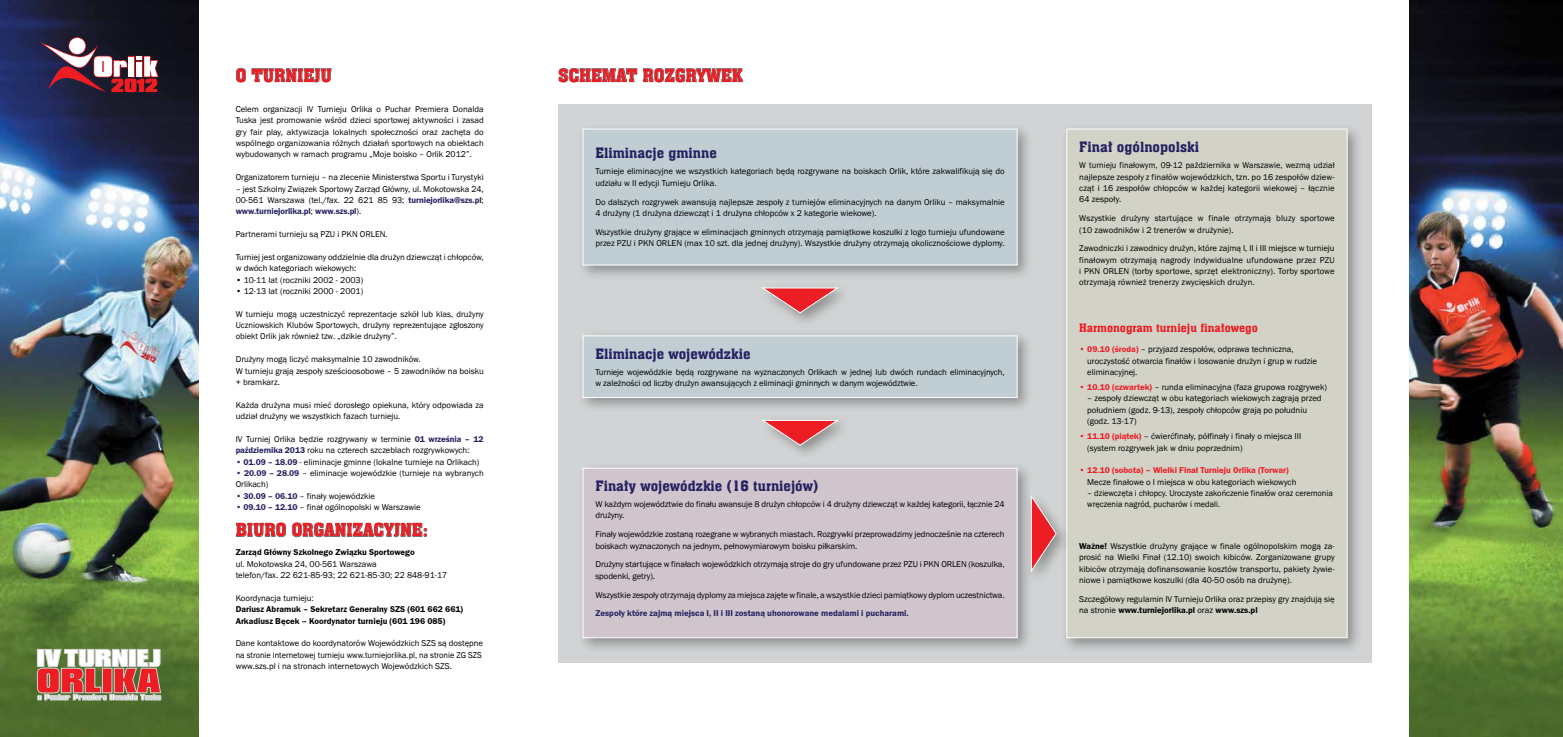
<style>
.page{position:relative;width:1563px;height:737px;background:#fff}
.page>*{position:absolute;margin:0;border:0;box-sizing:border-box;transform-origin:0 0}
.t1{font:17.5px "Aachen EU";color:#ed1d24}
.t2{font:14px "Aachen EU";color:#262262}
.t3{font:11.38px "Aachen EU";color:#ed1d24}
.t4{font:8.75px/11.4px "Franklin Got URWTCE Boo";color:#000}
.t5{font:8.75px/11.4px "Franklin Got URWTCE Boo";color:#000;text-align:justify;scale:.95 1}
.t6{font:8.75px/11.4px "Franklin Got URWTCE Dem";color:#000}
.t7{font:8.75px "Franklin Got URWTCE Dem";color:#262262}
.t8{font:8.75px/11.4px "Franklin Got URWTCE Boo";color:#000;scale:.96 1}
.t9{font:8.75px "Franklin Got URWTCE Dem";color:#ed1d24}
.s1{font-family:"Franklin Got URWTCE Dem";color:#262262}
.s2{font-family:"Franklin Got URWTCE Boo";color:#000}
.s3{font-family:"Franklin Got URWTCE Dem";color:#ed1d24}
.s4{font-family:"Franklin Got URWTCE Dem"}
.s5{font-family:"Franklin Got URWTCE Boo"}
</style>
<div class="page">
<img style="left:0;top:0;width:198px;height:737px">
<img style="left:1409px;top:0;width:154px;height:737px">
<svg style="left:236px;top:67px;width:96px;height:16px"></svg>
<svg style="left:236px;top:522px;width:50px;height:15px"></svg>
<svg style="left:292px;top:522px;width:136px;height:16px"></svg>
<svg style="left:558px;top:67px;width:185px;height:16px"></svg>
<div style="left:558px;top:104px;width:814px;height:558px;background:#d1d3d4"></div>
<div style="left:1060px;top:123px;width:303px;height:531px;background:#000;opacity:.33"></div>
<div style="left:1066px;top:129px;width:281px;height:509px;background:#d2d2c7;border:1px solid #fff"></div>
<div style="left:757px;top:282px;width:95px;height:46px;background:#000;opacity:.33"></div>
<svg style="left:760px;top:287px;width:80px;height:27px"></svg>
<div style="left:757px;top:414px;width:95px;height:46px;background:#000;opacity:.33"></div>
<svg style="left:760px;top:419px;width:80px;height:27px"></svg>
<div style="left:1025px;top:491px;width:46px;height:94px;background:#000;opacity:.33"></div>
<svg style="left:1033px;top:493px;width:24px;height:80px"></svg>
<div style="left:576px;top:122px;width:457px;height:159px;background:#000;opacity:.33"></div>
<div style="left:582px;top:129px;width:435px;height:136px;background:#c0cdd3;border:1px solid #fff"></div>
<div style="left:576px;top:329px;width:457px;height:85px;background:#000;opacity:.33"></div>
<div style="left:582px;top:335px;width:435px;height:63px;background:#c0cdd3;border:1px solid #fff"></div>
<div style="left:576px;top:461px;width:457px;height:193px;background:#000;opacity:.33"></div>
<div style="left:582px;top:468px;width:435px;height:170px;background:#d0c5cc;border:1px solid #fff"></div>
<svg style="left:40px;top:37px;width:118px;height:55px"></svg>
<svg style="left:37px;top:649px;width:124px;height:51px"></svg>
<h1 class="t1" style="left:236px;top:64px;width:98px">O TURNIEJU</h1>
<p class="t4" style="left:236px;top:103px;width:250px;text-align:justify">Celem organizacji IV Turnieju Orlika o Puchar Premiera Donalda Tuska jest promowanie wśród dzieci sportowej aktywności i zasad gry fair play, aktywizacja lokalnych społeczności oraz zachęta do wspólnego organizowania różnych działań sportowych na obiektach wybudowanych w ramach programu „Moje boisko – Orlik 2012”.</p>
<p class="t4" style="left:236px;top:172px;width:249px">Organizatorem turnieju – na zlecenie Ministerstwa Sportu i Turystyki</p>
<p class="t4" style="left:236px;top:183px;width:250px">– jest Szkolny Związek Sportowy Zarząd Główny, ul. Mokotowska 24,<br>00-561 Warszawa (tel./fax. 22 621 85 93; <span class="s1">turniejorlika@szs.pl</span>;</p>
<p class="t7" style="left:236px;top:206px;width:127px">www.turniejorlika.pl<span class="s2">;</span> www.szs.pl<span class="s2">).</span></p>
<p class="t4" style="left:236px;top:228px;width:154px">Partnerami turnieju są PZU i PKN ORLEN.</p>
<p class="t4" style="left:236px;top:251px;width:250px">Turniej jest organizowany oddzielnie dla drużyn dziewcząt i chłopców, w dwóch kategoriach wiekowych:</p>
<p class="t4" style="left:236px;top:274px;width:129px">• 10-11 lat (roczniki 2002 - 2003)</p>
<p class="t4" style="left:236px;top:285px;width:129px">• 12-13 lat (roczniki 2000 - 2001)</p>
<p class="t4" style="left:236px;top:308px;width:249px;text-align:justify">W turnieju mogą uczestniczyć reprezentacje szkół lub klas, drużyny Uczniowskich Klubów Sportowych, drużyny reprezentujące zgłoszony obiekt Orlik jak również tzw. „dzikie drużyny”.</p>
<p class="t4" style="left:236px;top:354px;width:250px">Drużyny mogą liczyć maksymalnie 10 zawodników.<br>W turnieju grają zespoły sześcioosobowe – 5 zawodników na boisku + bramkarz.</p>
<p class="t4" style="left:236px;top:399px;width:250px">Każda drużyna musi mieć dorosłego opiekuna, który odpowiada za udział drużyny we wszystkich fazach turnieju.</p>
<p class="t4" style="left:236px;top:433px;width:250px">IV Turniej Orlika będzie rozgrywany w terminie <span class="s1">01 września – 12 października 2013</span> roku na czterech szczeblach rozgrywkowych:</p>
<p class="t4" style="left:236px;top:456px;width:245px"><span class="s1">• 01.09 – 18.09</span> - eliminacje gminne (lokalne turnieje na Orlikach)</p>
<p class="t4" style="left:236px;top:467px;width:249px"><span class="s1">• 20.09 – 28.09</span> – eliminacje wojewódzkie (turnieje na wybranych<br>Orlikach)</p>
<p class="t4" style="left:236px;top:490px;width:141px"><span class="s1">• 30.09 – 06.10</span> – finały wojewódzkie</p>
<p class="t4" style="left:236px;top:501px;width:187px"><span class="s1">• 09.10 – 12.10</span> – finał ogólnopolski w Warszawie</p>
<h1 class="t1" style="left:236px;top:519px;width:194px">BIURO ORGANIZACYJNE:</h1>
<p class="t6" style="left:236px;top:547px;width:181px">Zarząd Główny Szkolnego Związku Sportowego</p>
<p class="t4" style="left:236px;top:558px;width:213px">ul. Mokotowska 24, 00-561 Warszawa<br>telefon/fax. 22 621-85-93; 22 621-85-30; 22 848-91-17</p>
<p class="t4" style="left:236px;top:592px;width:80px">Koordynacja turnieju:</p>
<p class="t6" style="left:236px;top:603px;width:229px">Dariusz Abramuk – Sekretarz Generalny SZS (601 662 661)<br>Arkadiusz Bęcek – Koordynator turnieju (601 196 085)</p>
<p class="t4" style="left:236px;top:638px;width:249px">Dane kontaktowe do koordynatorów Wojewódzkich SZS są dostępne na stronie internetowej turnieju www.turniejorlika.pl, na stronie ZG SZS www.szs.pl i na stronach internetowych Wojewódzkich SZS.</p>
<h1 class="t1" style="left:558px;top:64px;width:186px">SCHEMAT ROZGRYWEK</h1>
<h2 class="t2" style="left:595px;top:144px;width:123px">Eliminacje gminne</h2>
<p class="t4" style="left:595px;top:166px;width:411px">Turnieje eliminacyjne we wszystkich kategoriach będą rozgrywane na boiskach Orlik, które zakwalifikują się do udziału w II edycji Turnieju Orlika.</p>
<p class="t4" style="left:595px;top:196px;width:411px">Do dalszych rozgrywek awansują najlepsze zespoły z turniejów eliminacyjnych na danym Orliku – maksymalnie<br>4 drużyny (1 drużyna dziewcząt i 1 drużyna chłopców x 2 kategorie wiekowe).</p>
<p class="t4" style="left:595px;top:226px;width:411px">Wszystkie drużyny grające w eliminacjach gminnych otrzymają pamiątkowe koszulki z logo turnieju ufundowane przez PZU i PKN ORLEN (max 10 szt. dla jednej drużyny). Wszystkie drużyny otrzymają okolicznościowe dyplomy.</p>
<h2 class="t2" style="left:595px;top:344px;width:156px">Eliminacje wojewódzkie</h2>
<p class="t4" style="left:595px;top:366px;width:411px">Turnieje wojewódzkie będą rozgrywane na wyznaczonych Orlikach w jednej lub dwóch rundach eliminacyjnych, w zależności od liczby drużyn awansujących z eliminacji gminnych w danym województwie.</p>
<h2 class="t2" style="left:595px;top:476px;width:225px">Finały wojewódzkie (16 turniejów)</h2>
<p class="t4" style="left:595px;top:498px;width:411px">W każdym województwie do finału awansuje 8 drużyn chłopców i 4 drużyny dziewcząt w każdej kategorii, łącznie 24 drużyny.</p>
<p class="t4" style="left:595px;top:528px;width:411px">Finały wojewódzkie zostaną rozegrane w wybranych miastach. Rozgrywki przeprowadzimy jednocześnie na czterech boiskach wyznaczonych na jednym, pełnowymiarowym boisku piłkarskim.</p>
<p class="t4" style="left:595px;top:559px;width:411px">Drużyny startujące w finałach wojewódzkich otrzymają stroje do gry ufundowane przez PZU i PKN ORLEN (koszulka, spodenki, getry).</p>
<p class="t4" style="left:595px;top:589px;width:411px">Wszystkie zespoły otrzymają dyplomy za miejsca zajęte w finale, a wszystkie dzieci pamiątkowy dyplom uczestnictwa.</p>
<p class="t7" style="left:595px;top:608px;width:315px">Zespoły które zajmą miejsca I, II i III zostaną uhonorowane medalami i pucharami.</p>
<h2 class="t2" style="left:1079px;top:138px;width:121px">Finał ogólnopolski</h2>
<p class="t5" style="left:1079px;top:160px;width:270px">W turnieju finałowym, 09-12 października w Warszawie, wezmą udział najlepsze zespoły z finałów wojewódzkich, tzn. po 16 zespołów dziew&shy;cząt i 16 zespołów chłopców w każdej kategorii wiekowej – łącznie 64 zespoły.</p>
<p class="t4" style="left:1079px;top:213px;width:257px">Wszystkie drużyny startujące w finale otrzymają bluzy sportowe (10 zawodników i 2 trenerów w drużynie).</p>
<p class="t4" style="left:1079px;top:243px;width:257px;text-align:justify">Zawodniczki i zawodnicy drużyn, które zajmą I, II i III miejsce w turnieju finałowym otrzymają nagrody indywidualne ufundowane przez PZU i PKN ORLEN (torby sportowe, sprzęt elektroniczny). Torby sportowe otrzymają również trenerzy zwycięskich drużyn.</p>
<h3 class="t3" style="left:1079px;top:320px;width:180px">Harmonogram turnieju finałowego</h3>
<p class="t4" style="left:1087px;top:343px;width:231px;text-indent:-8px"><span class="s3">• 09.10 (środa)</span> – przyjazd zespołów, odprawa techniczna, uroczystość otwarcia finałów i losowanie drużyn i grup w rudzie eliminacyjnej.</p>
<p class="t4" style="left:1079px;top:381px;width:249px"><span class="s3">• 10.10 (czwartek)</span> – runda eliminacyjna (faza grupowa rozgrywek)</p>
<p class="t4" style="left:1087px;top:393px;width:236px">– zespoły dziewcząt w obu kategoriach wiekowych zagrają przed południem (godz. 9-13), zespoły chłopców grają po południu (godz. 13-17)</p>
<p class="t4" style="left:1087px;top:431px;width:215px;text-indent:-8px"><span class="s3">• 11.10 (piątek)</span> – ćwierćfinały, półfinały i finały o miejsca III (system rozgrywek jak w dniu poprzednim)</p>
<p class="t9" style="left:1079px;top:465px;width:211px">• 12.10 (sobota) – Wielki Finał Turnieju Orlika (Torwar)</p>
<p class="t4" style="left:1087px;top:476px;width:211px">Mecze finałowe o I miejsca w obu kategoriach wiekowych</p>
<p class="t8" style="left:1087px;top:487px;width:257px">– dziewczęta i chłopcy. Uroczyste zakończenie finałów oraz ceremonia wręczenia nagród, pucharów i medali.</p>
<p class="t4" style="left:1079px;top:540px;width:257px;text-align:justify"><span class="s4">Ważne!</span> Wszystkie drużyny grające w finale ogólnopolskim mogą za&shy;prosić na Wielki Finał (12.10) swoich kibiców. Zorganizowane grupy kibiców otrzymają dofinansowanie kosztów transportu, pakiety żywie&shy;niowe i pamiątkowe koszulki (dla 40-50 osób na drużynę).</p>
<p class="t4" style="left:1079px;top:593px;width:257px">Szczegółowy regulamin IV Turnieju Orlika oraz przepisy gry znajdują się</p>
<p class="t6" style="left:1079px;top:604px;width:180px"><span class="s5">na stronie</span> www.turniejorlika.pl <span class="s5">oraz</span> www.szs.pl</p>
</div>
